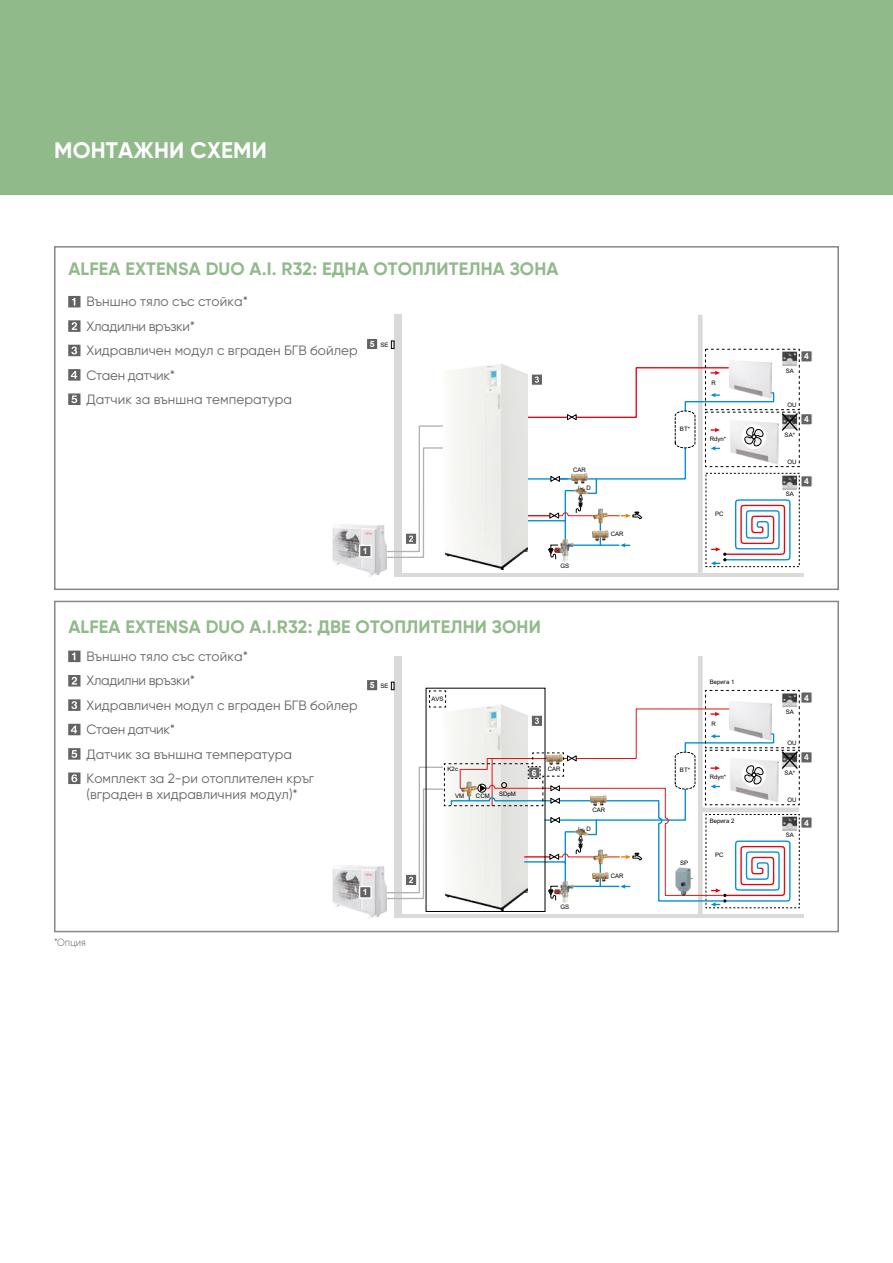
<style>
.page{position:relative;width:893px;height:1263px;background:#fff}
.page>*{position:absolute;margin:0;border:0;box-sizing:border-box;transform-origin:0 0}
.t1{font:700 22.5px "Gilroy";letter-spacing:.01em;color:#fff}
.t2{font:700 18px "Gilroy";letter-spacing:.01em;color:#91ba8b}
.t3{font:13.5px/24.5px "Gilroy";color:#646363}
.t4{font:300 10.5px "Gilroy";color:#646363;scale:.9 1}
.t5{font:700 8.55px "Arial";color:#fff}
.t6{font:6.15px "Arial";color:#000}
</style>
<div class="page">
<div style="left:0;top:0;width:893px;height:194px;background:#91ba8b"></div>
<div style="left:394px;top:315px;width:8px;height:258px;background:#dadada"></div>
<hr style="left:394px;top:573px;width:409px;height:4px;background:#dadada">
<svg style="left:391px;top:341px;width:3px;height:8px"></svg>
<img style="left:332px;top:524px;width:55px;height:53px">
<img style="left:449px;top:363px;width:74px;height:206px">
<svg style="left:523px;top:315px;width:276px;height:258px"></svg>
<svg style="left:384px;top:425px;width:65px;height:134px"></svg>
<div style="left:801px;top:351px;width:11px;height:11px;background:#646363"></div>
<div style="left:800px;top:350px;width:13px;height:13px;border:1px solid #fff"></div>
<div style="left:801px;top:476px;width:11px;height:11px;background:#646363"></div>
<div style="left:800px;top:475px;width:13px;height:13px;border:1px solid #fff"></div>
<div style="left:801px;top:413px;width:11px;height:12px;background:#646363"></div>
<div style="left:800px;top:413px;width:13px;height:13px;border:1px solid #fff"></div>
<div style="left:366px;top:338px;width:13px;height:12px;background:#646363;border:1px solid #fff"></div>
<div style="left:360px;top:545px;width:11px;height:12px;background:#646363"></div>
<div style="left:359px;top:545px;width:13px;height:12px;border:1px solid #fff"></div>
<div style="left:54px;top:246px;width:785px;height:344px;border:2px solid #878787"></div>
<hr style="left:394px;top:914px;width:409px;height:4px;background:#dadada">
<img style="left:332px;top:866px;width:52px;height:52px">
<div style="left:800px;top:691px;width:13px;height:13px;background:#646363;border:1px solid #fff"></div>
<div style="left:800px;top:816px;width:13px;height:13px;background:#646363;border:1px solid #fff"></div>
<div style="left:800px;top:751px;width:13px;height:13px;background:#646363;border:1px solid #fff"></div>
<div style="left:366px;top:679px;width:13px;height:12px;background:#646363;border:1px solid #fff"></div>
<div style="left:360px;top:886px;width:11px;height:12px;background:#646363"></div>
<div style="left:359px;top:886px;width:13px;height:13px;border:1px solid #fff"></div>
<svg style="left:384px;top:656px;width:416px;height:258px"></svg>
<div style="left:54px;top:601px;width:785px;height:331px;border:2px solid #878787"></div>
<svg style="left:68px;top:296px;width:12px;height:11px"></svg>
<svg style="left:68px;top:320px;width:12px;height:12px"></svg>
<svg style="left:68px;top:345px;width:12px;height:11px"></svg>
<svg style="left:68px;top:369px;width:12px;height:12px"></svg>
<svg style="left:68px;top:393px;width:12px;height:12px"></svg>
<svg style="left:68px;top:651px;width:12px;height:11px"></svg>
<svg style="left:68px;top:675px;width:12px;height:11px"></svg>
<svg style="left:68px;top:699px;width:12px;height:12px"></svg>
<svg style="left:68px;top:724px;width:12px;height:11px"></svg>
<svg style="left:68px;top:748px;width:12px;height:12px"></svg>
<svg style="left:68px;top:772px;width:12px;height:12px"></svg>
<h1 class="t1" style="left:54px;top:136px;width:214px">МОНТАЖНИ СХЕМИ</h1>
<h2 class="t2" style="left:68px;top:257px;width:492px">ALFEA EXTENSA DUO A.I. R32: ЕДНА ОТОПЛИТЕЛНА ЗОНА</h2>
<p class="t3" style="left:87px;top:289px;width:273px">Външно тяло със стойка*<br>Хладилни връзки*<br>Хидравличен модул с вграден БГВ бойлер<br>Стаен датчик*<br>Датчик за външна температура</p>
<p class="t5" style="left:370px;top:338px;width:6px">5</p>
<p class="t6" style="left:380px;top:341px;width:10px">SE</p>
<p class="t5" style="left:363px;top:545px;width:6px">1</p>
<h2 class="t2" style="left:68px;top:615px;width:474px">ALFEA EXTENSA DUO A.I.R32: ДВЕ ОТОПЛИТЕЛНИ ЗОНИ</h2>
<p class="t6" style="left:573px;top:465px;width:14px">CAR</p>
<p class="t6" style="left:587px;top:483px;width:6px">D</p>
<p class="t6" style="left:561px;top:562px;width:10px">GS</p>
<p class="t6" style="left:611px;top:530px;width:14px">CAR</p>
<p class="t6" style="left:680px;top:425px;width:12px">BT*</p>
<p class="t6" style="left:712px;top:378px;width:6px">R</p>
<p class="t6" style="left:710px;top:434px;width:18px">Rdyn*</p>
<p class="t6" style="left:715px;top:509px;width:10px">PC</p>
<p class="t6" style="left:786px;top:367px;width:10px">SA</p>
<p class="t6" style="left:787px;top:401px;width:11px">OU</p>
<p class="t6" style="left:785px;top:431px;width:12px">SA*</p>
<p class="t6" style="left:787px;top:457px;width:11px">OU</p>
<p class="t6" style="left:786px;top:490px;width:10px">SA</p>
<p class="t5" style="left:804px;top:350px;width:6px">4</p>
<p class="t5" style="left:804px;top:413px;width:6px">4</p>
<p class="t5" style="left:804px;top:475px;width:6px">4</p>
<p class="t3" style="left:87px;top:644px;width:273px">Външно тяло със стойка*<br>Хладилни връзки*<br>Хидравличен модул с вграден БГВ бойлер<br>Стаен датчик*<br>Датчик за външна температура<br>Комплект за 2-ри отоплителен кръг</p>
<p class="t3" style="left:87px;top:782px;width:213px">(вграден в хидравличния модул)*</p>
<p class="t5" style="left:370px;top:679px;width:6px">5</p>
<p class="t6" style="left:380px;top:682px;width:10px">SE</p>
<p class="t4" style="left:54px;top:936px;width:37px">*Опция</p>
<p class="t5" style="left:363px;top:886px;width:6px">1</p>
<p class="t6" style="left:710px;top:678px;width:26px">Верига 1</p>
<p class="t6" style="left:431px;top:695px;width:14px">AVS</p>
<p class="t5" style="left:804px;top:691px;width:6px">4</p>
<p class="t6" style="left:448px;top:764px;width:12px">K2c</p>
<p class="t6" style="left:455px;top:792px;width:11px">VM</p>
<p class="t6" style="left:476px;top:792px;width:15px">CCM</p>
<p class="t6" style="left:499px;top:789px;width:18px">SDpM</p>
<p class="t5" style="left:532px;top:766px;width:6px">6</p>
<p class="t6" style="left:548px;top:764px;width:14px">CAR</p>
<p class="t6" style="left:561px;top:903px;width:10px">GS</p>
<p class="t6" style="left:592px;top:805px;width:14px">CAR</p>
<p class="t6" style="left:587px;top:825px;width:6px">D</p>
<p class="t6" style="left:611px;top:871px;width:14px">CAR</p>
<p class="t6" style="left:680px;top:766px;width:12px">BT*</p>
<p class="t6" style="left:680px;top:859px;width:10px">SP</p>
<p class="t6" style="left:712px;top:719px;width:6px">R</p>
<p class="t6" style="left:710px;top:772px;width:18px">Rdyn*</p>
<p class="t6" style="left:710px;top:816px;width:26px">Верига 2</p>
<p class="t6" style="left:715px;top:850px;width:10px">PC</p>
<p class="t6" style="left:786px;top:708px;width:10px">SA</p>
<p class="t6" style="left:787px;top:739px;width:11px">OU</p>
<p class="t6" style="left:785px;top:769px;width:12px">SA*</p>
<p class="t6" style="left:787px;top:795px;width:11px">OU</p>
<p class="t6" style="left:786px;top:831px;width:10px">SA</p>
<p class="t5" style="left:804px;top:751px;width:6px">4</p>
<p class="t5" style="left:804px;top:816px;width:6px">4</p>
</div>
